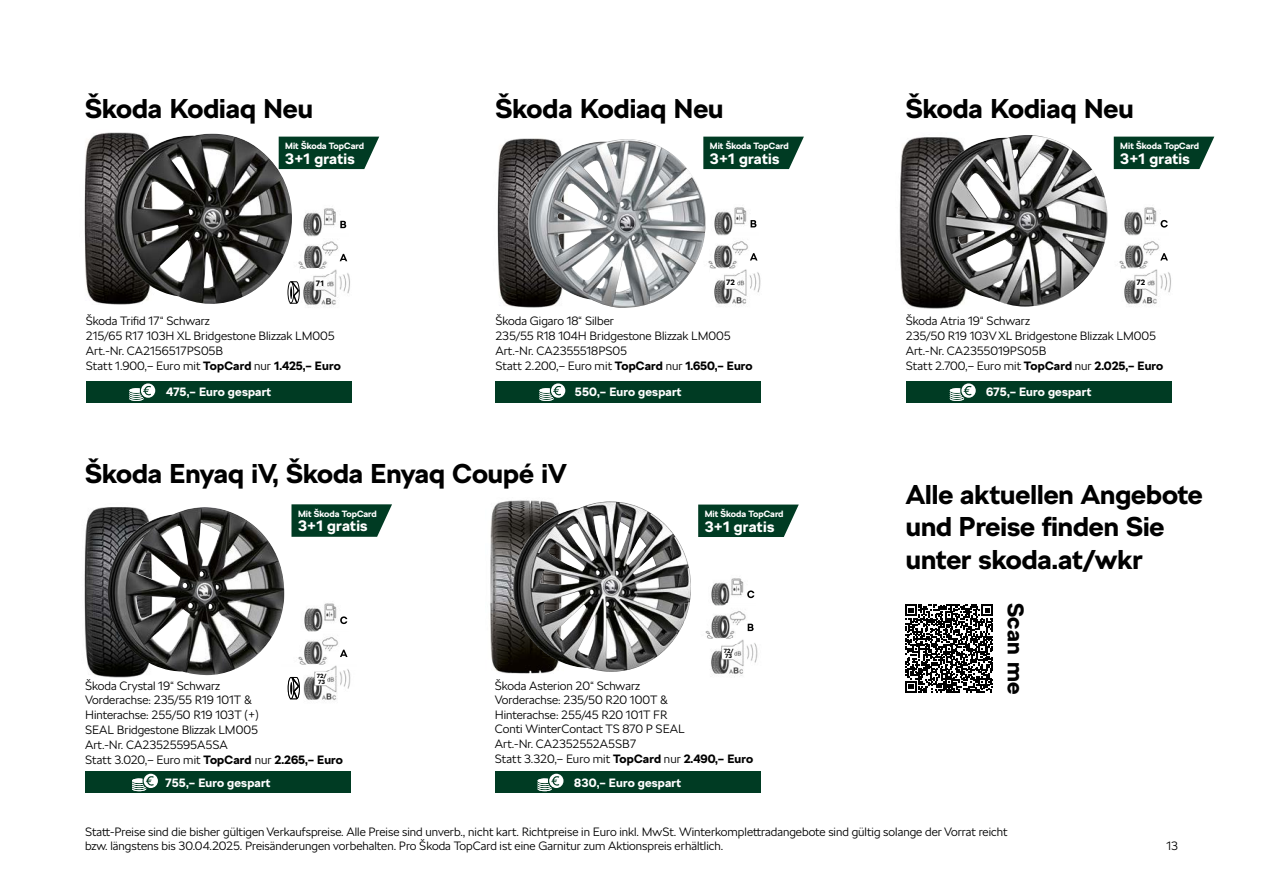
<style>
.page{position:relative;width:1263px;height:893px;background:#fff}
.page>*{position:absolute;margin:0;border:0;box-sizing:border-box;transform-origin:0 0}
.t1{font:700 27px/32.4px "SKODA Next";color:#000}
.t2{font:700 22.5px "SKODA Next";color:#000}
.t3{font:700 15px "SKODA Next";letter-spacing:.02em;color:#fff}
.t4{font:300 12px/14.7px "SKODA Next";color:#000}
.t5{font:700 12px "SKODA Next";letter-spacing:.015em;color:#fff}
.t6{font:700 9px "SKODA Next";color:#fff}
.t7{font:700 7.8px "SKODA Next";color:#000}
.t8{font:700 6px/5.2px "SKODA Next";color:#000}
.s1{font-weight:700}
</style>
<div class="page">
<img style="left:303px;top:273px;width:47px;height:33px">
<img style="left:303px;top:208px;width:44px;height:25px">
<svg style="left:340px;top:221px;width:6px;height:7px"></svg>
<img style="left:298px;top:233px;width:50px;height:36px">
<svg style="left:340px;top:254px;width:7px;height:7px"></svg>
<img style="left:301px;top:268px;width:47px;height:5px">
<div style="left:316px;top:280px;width:10px;height:6px;background:#fff"></div>
<svg style="left:292px;top:137px;width:87px;height:32px;background:#154b35"></svg>
<div style="left:86px;top:381px;width:266px;height:22px;background:#003b23"></div>
<svg style="left:129px;top:383px;width:26px;height:18px"></svg>
<img style="left:714px;top:273px;width:47px;height:33px">
<img style="left:714px;top:207px;width:43px;height:26px">
<svg style="left:750px;top:220px;width:6px;height:7px"></svg>
<img style="left:708px;top:233px;width:50px;height:36px">
<svg style="left:750px;top:253px;width:7px;height:8px"></svg>
<img style="left:711px;top:268px;width:48px;height:5px">
<div style="left:726px;top:279px;width:11px;height:6px;background:#fff"></div>
<img style="left:1124px;top:273px;width:47px;height:32px">
<img style="left:1124px;top:207px;width:33px;height:26px">
<svg style="left:1160px;top:220px;width:8px;height:8px"></svg>
<img style="left:1119px;top:233px;width:40px;height:35px">
<svg style="left:1160px;top:253px;width:8px;height:8px"></svg>
<img style="left:1121px;top:268px;width:48px;height:5px">
<div style="left:1136px;top:279px;width:11px;height:6px;background:#fff"></div>
<svg style="left:703px;top:137px;width:101px;height:32px;background:#144a34"></svg>
<svg style="left:1114px;top:137px;width:100px;height:32px;background:#124932"></svg>
<div style="left:495px;top:381px;width:266px;height:22px;background:#003b23"></div>
<div style="left:906px;top:381px;width:265px;height:22px;background:#003b23"></div>
<svg style="left:539px;top:383px;width:26px;height:18px"></svg>
<svg style="left:950px;top:383px;width:26px;height:18px"></svg>
<svg style="left:292px;top:281px;width:8px;height:23px"></svg>
<svg style="left:291px;top:504px;width:101px;height:33px;background:#174d37"></svg>
<div style="left:85px;top:771px;width:266px;height:22px;background:#003b23"></div>
<svg style="left:132px;top:774px;width:26px;height:17px"></svg>
<svg style="left:698px;top:505px;width:101px;height:32px;background:#144a34"></svg>
<div style="left:495px;top:771px;width:266px;height:22px;background:#003b23"></div>
<svg style="left:537px;top:774px;width:26px;height:17px"></svg>
<img style="left:84px;top:132px;width:30px;height:173px">
<img style="left:114px;top:132px;width:178px;height:173px">
<img style="left:899px;top:137px;width:54px;height:171px">
<img style="left:927px;top:135px;width:181px;height:172px">
<img style="left:490px;top:500px;width:59px;height:174px">
<img style="left:513px;top:501px;width:178px;height:171px">
<img style="left:711px;top:643px;width:47px;height:33px">
<img style="left:711px;top:578px;width:44px;height:25px">
<svg style="left:747px;top:590px;width:7px;height:8px"></svg>
<img style="left:684px;top:603px;width:68px;height:40px">
<img style="left:684px;top:603px;width:6px;height:18px">
<svg style="left:748px;top:624px;width:6px;height:7px"></svg>
<img style="left:705px;top:638px;width:47px;height:5px">
<div style="left:723px;top:647px;width:11px;height:11px;background:#fff"></div>
<img style="left:84px;top:507px;width:56px;height:170px">
<img style="left:108px;top:507px;width:176px;height:168px">
<img style="left:281px;top:669px;width:70px;height:32px">
<svg style="left:288px;top:677px;width:12px;height:22px"></svg>
<img style="left:304px;top:603px;width:44px;height:26px">
<svg style="left:340px;top:616px;width:7px;height:8px"></svg>
<img style="left:277px;top:629px;width:68px;height:40px">
<svg style="left:340px;top:650px;width:8px;height:7px"></svg>
<img style="left:281px;top:664px;width:64px;height:5px">
<div style="left:316px;top:672px;width:11px;height:13px;background:#fff"></div>
<img style="left:497px;top:138px;width:47px;height:170px">
<img style="left:524px;top:139px;width:184px;height:169px">
<svg style="left:905px;top:604px;width:88px;height:89px"></svg>
<h1 class="t1" style="left:85px;top:92px;width:229px">Škoda Kodiaq Neu</h1>
<h1 class="t1" style="left:495px;top:92px;width:229px">Škoda Kodiaq Neu</h1>
<h1 class="t1" style="left:906px;top:92px;width:229px">Škoda Kodiaq Neu</h1>
<p class="t6" style="left:285px;top:140px;width:80px">Mit Škoda TopCard</p>
<p class="t3" style="left:285px;top:149px;width:71px">3+1 gratis</p>
<p class="t6" style="left:710px;top:140px;width:80px">Mit Škoda TopCard</p>
<p class="t3" style="left:710px;top:149px;width:71px">3+1 gratis</p>
<p class="t6" style="left:1120px;top:140px;width:80px">Mit Škoda TopCard</p>
<p class="t3" style="left:1120px;top:149px;width:71px">3+1 gratis</p>
<p class="t7" style="left:316px;top:278px;width:9px">71</p>
<p class="t7" style="left:726px;top:278px;width:10px">72</p>
<p class="t7" style="left:1136px;top:278px;width:10px">72</p>
<p class="t4" style="left:86px;top:313px;width:256px">Škoda Trifid 17“ Schwarz<br>215/65 R17 103H XL Bridgestone Blizzak LM005<br>Art.-Nr. CA2156517PS05B<br>Statt 1.900,– Euro mit <span class="s1">TopCard</span> nur <span class="s1">1.425,– Euro</span></p>
<p class="t4" style="left:495px;top:313px;width:259px">Škoda Gigaro 18“ Silber<br>235/55 R18 104H Bridgestone Blizzak LM005<br>Art.-Nr. CA2355518PS05<br>Statt 2.200,– Euro mit <span class="s1">TopCard</span> nur <span class="s1">1.650,– Euro</span></p>
<p class="t4" style="left:906px;top:313px;width:259px">Škoda Atria 19“ Schwarz<br>235/50 R19 103V XL Bridgestone Blizzak LM005<br>Art.-Nr. CA2355019PS05B<br>Statt 2.700,– Euro mit <span class="s1">TopCard</span> nur <span class="s1">2.025,– Euro</span></p>
<p class="t5" style="left:166px;top:385px;width:107px">475,– Euro gespart</p>
<p class="t5" style="left:575px;top:385px;width:108px">550,– Euro gespart</p>
<p class="t5" style="left:986px;top:385px;width:107px">675,– Euro gespart</p>
<h1 class="t1" style="left:85px;top:457px;width:484px">Škoda Enyaq iV, Škoda Enyaq Coupé iV</h1>
<p class="t6" style="left:298px;top:508px;width:80px">Mit Škoda TopCard</p>
<p class="t3" style="left:298px;top:517px;width:71px">3+1 gratis</p>
<p class="t6" style="left:705px;top:508px;width:80px">Mit Škoda TopCard</p>
<p class="t3" style="left:705px;top:517px;width:71px">3+1 gratis</p>
<p class="t8" style="left:724px;top:648px;width:11px">72/<br>73</p>
<p class="t8" style="left:317px;top:673px;width:11px">72/<br>73</p>
<p class="t4" style="left:85px;top:678px;width:259px">Škoda Crystal 19“ Schwarz<br>Vorderachse: 235/55 R19 101T &amp;<br>Hinterachse: 255/50 R19 103T (+)<br>SEAL Bridgestone Blizzak LM005<br>Art.-Nr. CA23525595A5SA<br>Statt 3.020,– Euro mit <span class="s1">TopCard</span> nur <span class="s1">2.265,– Euro</span></p>
<p class="t4" style="left:495px;top:678px;width:260px">Škoda Asterion 20“ Schwarz<br>Vorderachse: 235/50 R20 100T &amp;<br>Hinterachse: 255/45 R20 101T FR<br>Conti WinterContact TS 870 P SEAL<br>Art.-Nr. CA2352552A5SB7<br>Statt 3.320,– Euro mit <span class="s1">TopCard</span> nur <span class="s1">2.490,– Euro</span></p>
<p class="t5" style="left:165px;top:775px;width:107px">755,– Euro gespart</p>
<p class="t5" style="left:574px;top:775px;width:108px">830,– Euro gespart</p>
<h1 class="t1" style="left:906px;top:478px;width:299px">Alle aktuellen Angebote und Preise finden Sie unter skoda.at/wkr</h1>
<h2 class="t2" style="left:1029px;top:603px;width:93px;rotate:90deg">Scan me</h2>
<p class="t4" style="left:85px;top:825px;width:924px">Statt-Preise sind die bisher gültigen Verkaufspreise. Alle Preise sind unverb., nicht kart. Richtpreise in Euro inkl. MwSt. Winterkomplettradangebote sind gültig solange der Vorrat reicht bzw. längstens bis 30.04.2025. Preisänderungen vorbehalten. Pro Škoda TopCard ist eine Garnitur zum Aktionspreis erhältlich.</p>
<p class="t4" style="left:1166px;top:839px;width:13px">13</p>
</div>
